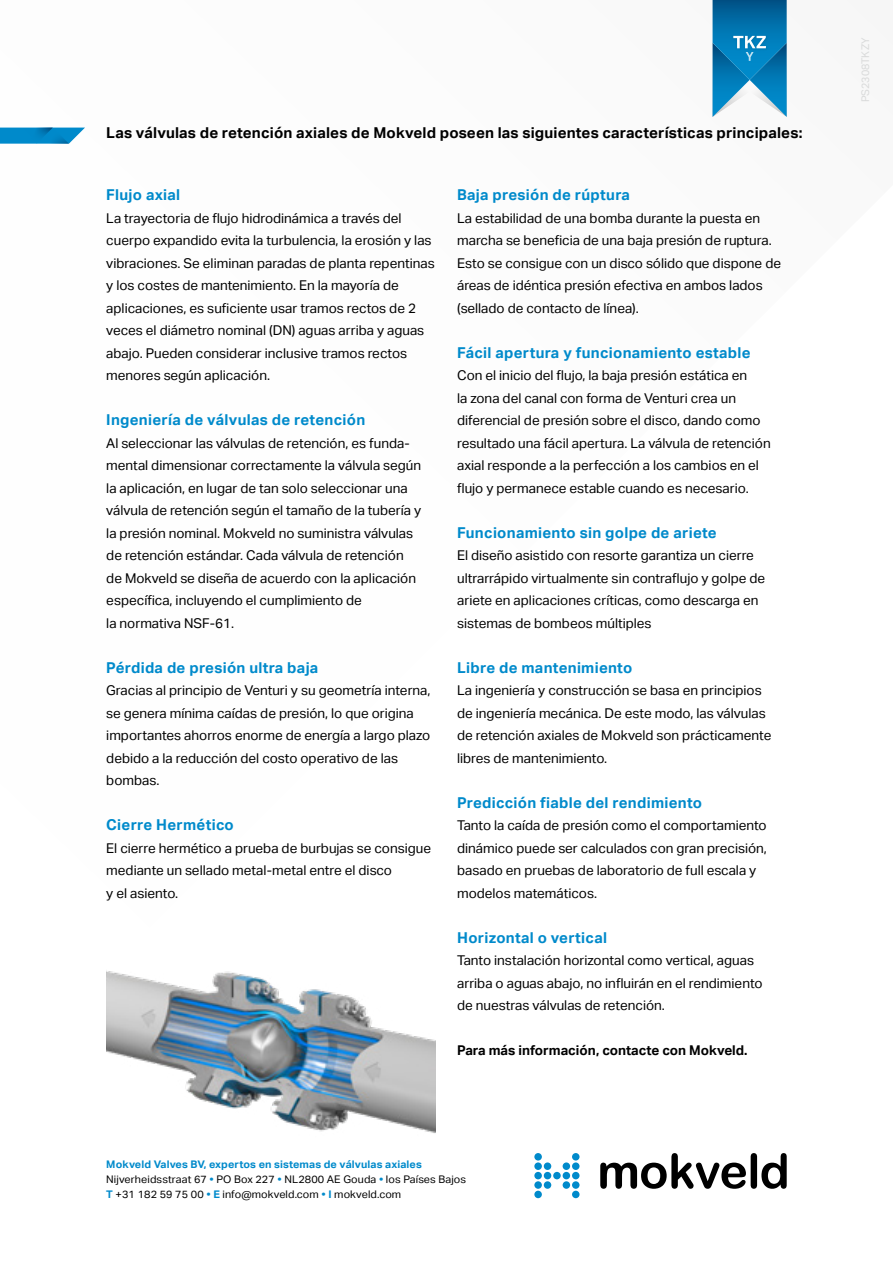
<style>
.page{position:relative;width:893px;height:1263px;background:#fff}
.page>*{position:absolute;margin:0;border:0;box-sizing:border-box;transform-origin:0 0}
.t1{font:700 15px "Aktiv Grotesk";letter-spacing:.02em;color:#008acb}
.t2{font:700 15px "Aktiv Grotesk";letter-spacing:.01em;color:#000}
.t3{font:13.5px/22.5px "Aktiv Grotesk";color:#000}
.t4{font:700 13.5px "Aktiv Grotesk";color:#000}
.t5{font:10.65px "Aktiv Grotesk";color:#d9dada}
.t6{font:10.5px/15px "Aktiv Grotesk";letter-spacing:.01em;color:#000}
.s1{font-weight:700;color:#008acb}
</style>
<div class="page">
<svg style="left:600px;top:1153px;width:187px;height:36px"></svg>
<div style="left:534px;top:1162px;width:8px;height:8px;background:#008acb;border-radius:50%"></div>
<div style="left:534px;top:1181px;width:8px;height:8px;background:#008acb;border-radius:50%"></div>
<div style="left:534px;top:1153px;width:8px;height:7px;background:#008acb;border-radius:50%"></div>
<div style="left:534px;top:1172px;width:8px;height:7px;background:#008acb;border-radius:50%"></div>
<div style="left:534px;top:1191px;width:8px;height:7px;background:#008acb;border-radius:50%"></div>
<div style="left:544px;top:1162px;width:7px;height:8px;background:#008acb;border-radius:50%"></div>
<div style="left:544px;top:1181px;width:7px;height:8px;background:#008acb;border-radius:50%"></div>
<div style="left:544px;top:1172px;width:7px;height:7px;background:#008acb;border-radius:50%"></div>
<div style="left:553px;top:1172px;width:8px;height:7px;background:#008acb;border-radius:50%"></div>
<div style="left:563px;top:1162px;width:7px;height:8px;background:#008acb;border-radius:50%"></div>
<div style="left:563px;top:1181px;width:7px;height:8px;background:#008acb;border-radius:50%"></div>
<div style="left:563px;top:1172px;width:7px;height:7px;background:#008acb;border-radius:50%"></div>
<div style="left:572px;top:1162px;width:7px;height:8px;background:#008acb;border-radius:50%"></div>
<div style="left:572px;top:1181px;width:7px;height:8px;background:#008acb;border-radius:50%"></div>
<div style="left:572px;top:1153px;width:7px;height:7px;background:#008acb;border-radius:50%"></div>
<div style="left:572px;top:1172px;width:7px;height:7px;background:#008acb;border-radius:50%"></div>
<div style="left:572px;top:1191px;width:7px;height:7px;background:#008acb;border-radius:50%"></div>
<svg style="left:713px;top:0;width:74px;height:117px;background:#2d8cbc"></svg>
<svg style="left:0;top:127px;width:85px;height:17px"></svg>
<img style="left:106px;top:971px;width:330px;height:162px">
<p class="t2" style="left:106px;top:124px;width:698px">Las válvulas de retención axiales de Mokveld poseen las siguientes características principales:</p>
<p class="t1" style="left:106px;top:186px;width:75px">Flujo axial</p>
<p class="t3" style="left:106px;top:207px;width:330px">La trayectoria de flujo hidrodinámica a través del cuerpo expandido evita la turbulencia, la erosión y las vibraciones. Se eliminan paradas de planta repentinas y los costes de mantenimiento. En la mayoría de aplicaciones, es suficiente usar tramos rectos de 2 veces el diámetro nominal (DN) aguas arriba y aguas abajo. Pueden considerar inclusive tramos rectos menores según aplicación.</p>
<p class="t1" style="left:106px;top:411px;width:260px">Ingeniería de válvulas de retención</p>
<p class="t3" style="left:106px;top:432px;width:316px">Al seleccionar las válvulas de retención, es funda&shy;mental dimensionar correctamente la válvula según la aplicación, en lugar de tan solo seleccionar una válvula de retención según el tamaño de la tubería y la presión nominal. Mokveld no suministra válvulas de retención estándar. Cada válvula de retención de Mokveld se diseña de acuerdo con la aplicación específica, incluyendo el cumplimiento de<br>la normativa NSF-61.</p>
<p class="t1" style="left:106px;top:659px;width:214px">Pérdida de presión ultra baja</p>
<p class="t3" style="left:106px;top:679px;width:326px">Gracias al principio de Venturi y su geometría interna, se genera mínima caídas de presión, lo que origina importantes ahorros enorme de energía a largo plazo debido a la reducción del costo operativo de las bombas.</p>
<p class="t1" style="left:106px;top:816px;width:129px">Cierre Hermético</p>
<p class="t3" style="left:106px;top:837px;width:326px">El cierre hermético a prueba de burbujas se consigue mediante un sellado metal-metal entre el disco<br>y el asiento.</p>
<p class="t1" style="left:457px;top:186px;width:174px">Baja presión de rúptura</p>
<p class="t3" style="left:457px;top:207px;width:325px">La estabilidad de una bomba durante la puesta en marcha se beneficia de una baja presión de ruptura.<br>Esto se consigue con un disco sólido que dispone de áreas de idéntica presión efectiva en ambos lados (sellado de contacto de línea).</p>
<p class="t1" style="left:457px;top:344px;width:295px">Fácil apertura y funcionamiento estable</p>
<p class="t3" style="left:457px;top:364px;width:315px">Con el inicio del flujo, la baja presión estática en<br>la zona del canal con forma de Venturi crea un diferencial de presión sobre el disco, dando como resultado una fácil apertura. La válvula de retención axial responde a la perfección a los cambios en el flujo y permanece estable cuando es necesario.</p>
<p class="t1" style="left:457px;top:524px;width:261px">Funcionamiento sin golpe de ariete</p>
<p class="t3" style="left:457px;top:544px;width:310px">El diseño asistido con resorte garantiza un cierre ultrarrápido virtualmente sin contraflujo y golpe de ariete en aplicaciones críticas, como descarga en sistemas de bombeos múltiples</p>
<p class="t1" style="left:457px;top:659px;width:177px">Libre de mantenimiento</p>
<p class="t3" style="left:457px;top:679px;width:316px">La ingeniería y construcción se basa en principios de ingeniería mecánica. De este modo, las válvulas de retención axiales de Mokveld son prácticamente libres de mantenimiento.</p>
<p class="t1" style="left:457px;top:794px;width:246px">Predicción fiable del rendimiento</p>
<p class="t3" style="left:457px;top:814px;width:311px">Tanto la caída de presión como el comportamiento dinámico puede ser calculados con gran precisión, basado en pruebas de laboratorio de full escala y modelos matemáticos.</p>
<p class="t1" style="left:457px;top:929px;width:151px">Horizontal o vertical</p>
<p class="t3" style="left:457px;top:949px;width:307px">Tanto instalación horizontal como vertical, aguas arriba o aguas abajo, no influirán en el rendimiento de nuestras válvulas de retención.</p>
<p class="t4" style="left:457px;top:1042px;width:292px">Para más información, contacte con Mokveld.</p>
<p class="t6" style="left:106px;top:1157px;width:361px"><span class="s1">Mokveld Valves BV, expertos en sistemas de válvulas axiales<br></span>Nijverheidsstraat 67 <span class="s1">•</span> PO Box 227 <span class="s1">•</span> NL2800 AE Gouda <span class="s1">•</span> los Países Bajos<br><span class="s1">T</span> +31 182 59 75 00 <span class="s1">• E</span> info@mokveld.com <span class="s1">• I</span> mokveld.com</p>
<p class="t5" style="left:859px;top:102px;width:66px;rotate:-90deg">PS2308TKZY</p>
</div>
